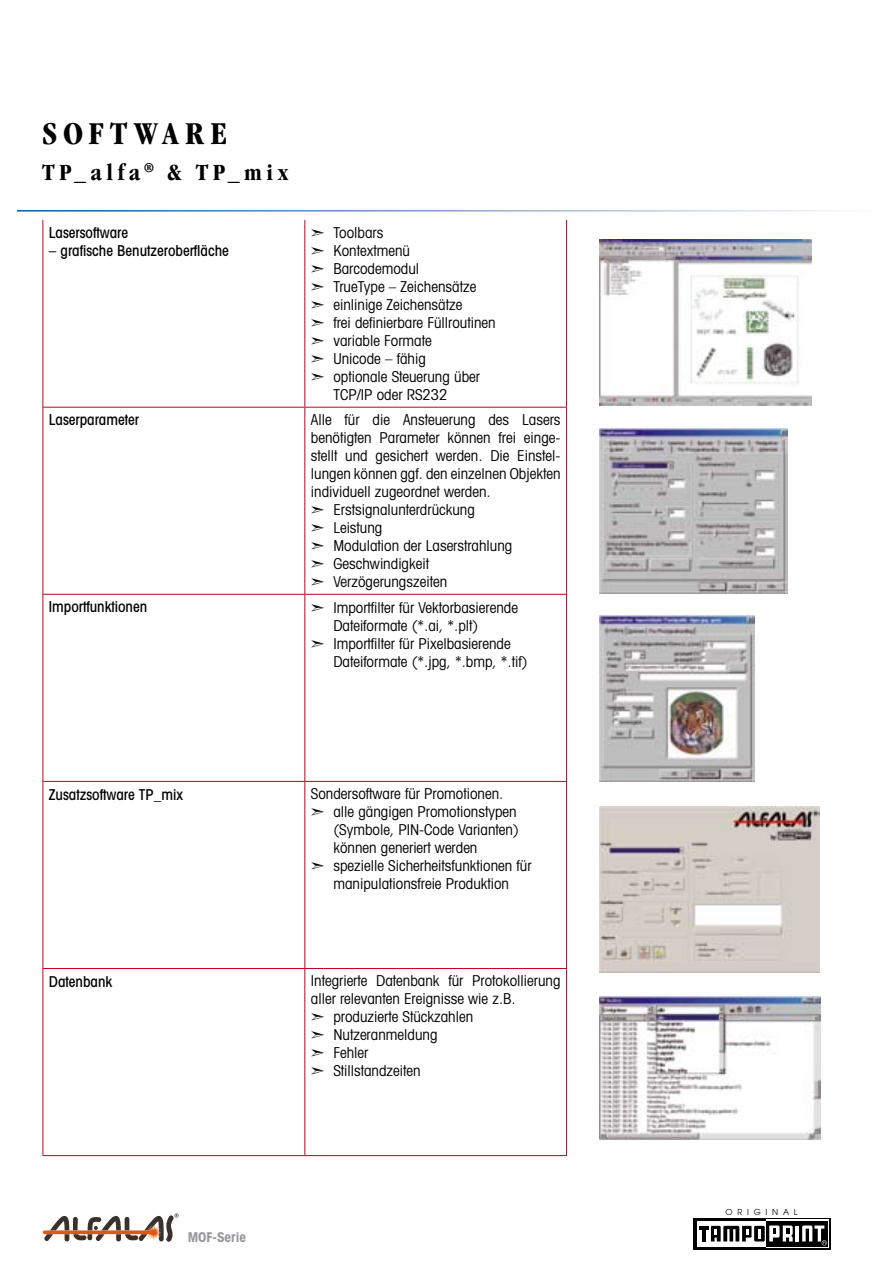
<style>
.page{position:relative;width:893px;height:1263px;background:#fff}
.page>*{position:absolute;margin:0;border:0;box-sizing:border-box;transform-origin:0 0}
.t1{font:700 condensed 33px "Garamond";letter-spacing:.195em;color:#000}
.t2{font:700 condensed 24px "Garamond";letter-spacing:.2em;color:#000}
.t3{font:condensed 15px/18px "Avant Garde";color:#000}
.t4{font:500 condensed 15px "Avant Garde";color:#000}
.t5{font:700 condensed 13.5px "Avant Garde";color:#97979b}
.t6{font:8.25px "Avant Garde";letter-spacing:.58em;color:#000}
</style>
<div class="page">
<hr style="left:43px;top:220px;width:1px;height:187px;background:#c3001d">
<hr style="left:304px;top:220px;width:1px;height:187px;background:#c3001d">
<hr style="left:566px;top:220px;width:1px;height:187px;background:#c3001d">
<hr style="left:43px;top:407px;width:262px;height:1px;background:#c3001d">
<hr style="left:43px;top:408px;width:1px;height:186px;background:#c3001d">
<hr style="left:305px;top:407px;width:262px;height:1px;background:#c3001d">
<hr style="left:304px;top:408px;width:1px;height:186px;background:#c3001d">
<hr style="left:566px;top:408px;width:1px;height:186px;background:#c3001d">
<hr style="left:43px;top:594px;width:262px;height:1px;background:#c3001d">
<hr style="left:43px;top:595px;width:1px;height:186px;background:#c3001d">
<hr style="left:305px;top:594px;width:262px;height:1px;background:#c3001d">
<hr style="left:304px;top:595px;width:1px;height:186px;background:#c3001d">
<hr style="left:566px;top:595px;width:1px;height:186px;background:#c3001d">
<hr style="left:43px;top:781px;width:262px;height:1px;background:#c3001d">
<hr style="left:43px;top:782px;width:1px;height:186px;background:#c3001d">
<hr style="left:305px;top:781px;width:262px;height:1px;background:#c3001d">
<hr style="left:304px;top:782px;width:1px;height:186px;background:#c3001d">
<hr style="left:566px;top:782px;width:1px;height:186px;background:#c3001d">
<hr style="left:43px;top:968px;width:262px;height:1px;background:#c3001d">
<hr style="left:43px;top:969px;width:1px;height:186px;background:#c3001d">
<hr style="left:305px;top:968px;width:262px;height:1px;background:#c3001d">
<hr style="left:304px;top:969px;width:1px;height:186px;background:#c3001d">
<hr style="left:566px;top:969px;width:1px;height:186px;background:#c3001d">
<hr style="left:43px;top:1155px;width:262px;height:1px;background:#c3001d">
<hr style="left:305px;top:1155px;width:262px;height:1px;background:#c3001d">
<img style="left:600px;top:239px;width:212px;height:166px">
<img style="left:600px;top:428px;width:188px;height:166px">
<img style="left:600px;top:615px;width:154px;height:166px">
<img style="left:600px;top:807px;width:219px;height:165px">
<img style="left:600px;top:996px;width:221px;height:143px">
<div style="left:693px;top:1218px;width:138px;height:32px;background:#000"></div>
<div style="left:697px;top:1221px;width:70px;height:25px;background:#fff"></div>
<svg style="left:767px;top:1219px;width:62px;height:29px"></svg>
<div style="left:767px;top:1221px;width:61px;height:25px;background:#000"></div>
<svg style="left:699px;top:1225px;width:94px;height:16px"></svg>
<hr style="left:795px;top:1225px;width:4px;height:16px;background:#fff">
<svg style="left:802px;top:1225px;width:25px;height:20px"></svg>
<svg style="left:43px;top:1213px;width:135px;height:29px"></svg>
<h1 class="t1" style="left:43px;top:115px;width:186px">SOF TWARE</h1>
<h2 class="t2" style="left:43px;top:159px;width:248px">TP_ALFA<sup>®</sup> &amp; TP_MIX</h2>
<p class="t4" style="left:49px;top:224px;width:81px">Lasersoftware</p>
<p class="t4" style="left:49px;top:242px;width:181px">– grafische Benutzeroberfläche</p>
<p class="t3" style="left:311px;top:224px;width:74px">➣ Toolbars</p>
<p class="t3" style="left:311px;top:242px;width:101px">➣ Kontextmenü</p>
<p class="t3" style="left:311px;top:260px;width:110px">➣ Barcodemodul</p>
<p class="t3" style="left:311px;top:278px;width:167px">➣ TrueType – Zeichensätze</p>
<p class="t3" style="left:311px;top:296px;width:153px">➣ einlinige Zeichensätze</p>
<p class="t3" style="left:311px;top:314px;width:186px">➣ frei definierbare Füllroutinen</p>
<p class="t3" style="left:311px;top:332px;width:122px">➣ variable Formate</p>
<p class="t3" style="left:311px;top:350px;width:116px">➣ Unicode – fähig</p>
<p class="t3" style="left:311px;top:368px;width:171px">➣ optionale Steuerung über</p>
<p class="t3" style="left:333px;top:386px;width:116px">TCP/IP oder RS232</p>
<p class="t4" style="left:49px;top:411px;width:91px">Laserparameter</p>
<p class="t3" style="left:311px;top:410px;width:251px">Alle für die Ansteuerung des Lasers benötigten Parameter können frei einge&shy;stellt und gesichert werden. Die Einstel&shy;lungen können ggf. den einzelnen Objekten individuell zugeordnet werden.<br>➣ Erstsignalunterdrückung<br>➣ Leistung<br>➣ Modulation der Laserstrahlung<br>➣ Geschwindigkeit<br>➣ Verzögerungszeiten</p>
<p class="t4" style="left:49px;top:598px;width:100px">Importfunktionen</p>
<p class="t3" style="left:311px;top:598px;width:209px">➣ Importfilter für Vektorbasierende</p>
<p class="t3" style="left:333px;top:616px;width:146px">Dateiformate (*.ai, *.plt)</p>
<p class="t3" style="left:311px;top:634px;width:201px">➣ Importfilter für Pixelbasierende</p>
<p class="t3" style="left:333px;top:652px;width:196px">Dateiformate (*.jpg, *.bmp, *.tif)</p>
<p class="t4" style="left:49px;top:785px;width:136px">Zusatzsoftware TP_mix</p>
<p class="t3" style="left:311px;top:784px;width:194px">Sondersoftware für Promotionen.</p>
<p class="t3" style="left:311px;top:802px;width:207px">➣ alle gängigen Promotionstypen</p>
<p class="t3" style="left:333px;top:820px;width:187px">(Symbole, PIN-Code Varianten)</p>
<p class="t3" style="left:333px;top:838px;width:146px">können generiert werden</p>
<p class="t3" style="left:311px;top:856px;width:222px">➣ spezielle Sicherheitsfunktionen für</p>
<p class="t3" style="left:333px;top:874px;width:177px">manipulationsfreie Produktion</p>
<p class="t4" style="left:49px;top:972px;width:65px">Datenbank</p>
<p class="t3" style="left:311px;top:971px;width:251px">Integrierte Datenbank für Protokollierung aller relevanten Ereignisse wie z.B.<br>➣ produzierte Stückzahlen<br>➣ Nutzeranmeldung<br>➣ Fehler<br>➣ Stillstandzeiten</p>
<p class="t5" style="left:188px;top:1228px;width:60px">MOF-Serie</p>
<p class="t6" style="left:725px;top:1207px;width:74px">ORIGINAL</p>
</div>
